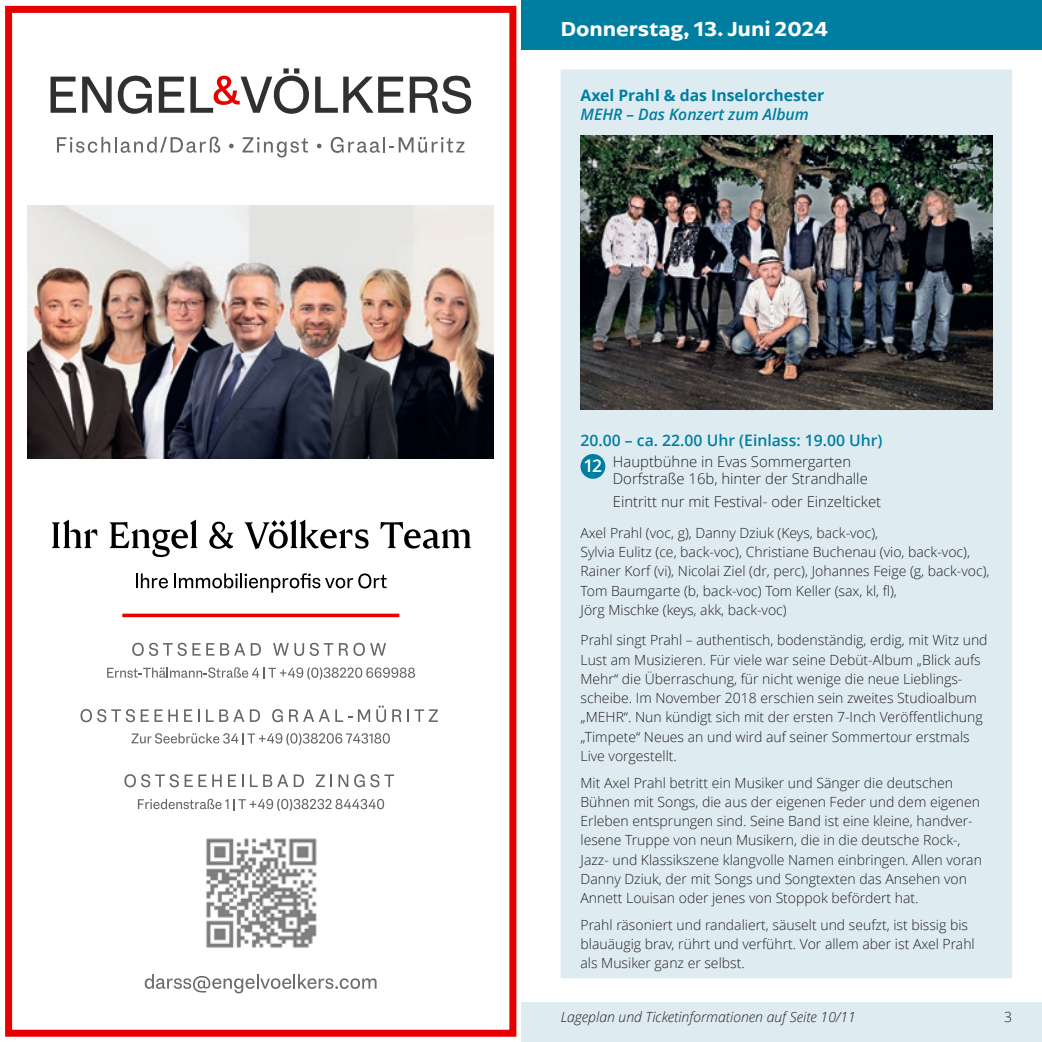
<style>
.page{position:relative;width:1042px;height:1042px;background:#fff}
.page>*{position:absolute;margin:0;border:0;box-sizing:border-box;transform-origin:0 0}
.Jazz24_Datum{font:600 21px "Arpona Sans";color:#fff}
.t1{font:600 17.5px "Open Sans";color:#fff}
.Jazz23_Tabelle_Uhrzeit{font:600 15.75px "Open Sans";color:#007ea1}
.Jazz23_Tabelle_Konzert{font:700 15.75px "Open Sans";color:#007ea1}
.Jazz23_Tabelle_Konzertmotto{font:italic 600 15.75px "Open Sans";color:#007ea1}
.Jazz24_Tabelle_Ort{font:300 14.88px "Open Sans";color:#231f20}
.Jazz24_Tabelle_Text{font:300 14px/19.2px "Open Sans";color:#231f20}
.Jazz23_Tabelle_Musiker{font:300 14px/19.2px "Open Sans";color:#231f20}
.Jazz24_Info_Seitenfuß{font:italic 300 14px "Open Sans";color:#231f20}
.Seitenzahl{font:300 14px "Open Sans";color:#231f20}
</style>
<div class="page">
<div style="left:561px;top:69px;width:451px;height:909px;background:#deebf1"></div>
<img style="left:580px;top:135px;width:412px;height:274px">
<div style="left:580px;top:454px;width:25px;height:25px;background:#007ea1;border-radius:50%"></div>
<div style="left:521px;top:1002px;width:521px;height:40px;background:#deebf1"></div>
<div style="left:5px;top:6px;width:511px;height:1030px;border:7px solid #e60000"></div>
<svg style="left:51px;top:68px;width:420px;height:46px"></svg>
<svg style="left:57px;top:137px;width:163px;height:16px"></svg>
<svg style="left:229px;top:144px;width:5px;height:4px"></svg>
<svg style="left:242px;top:137px;width:66px;height:21px"></svg>
<svg style="left:317px;top:144px;width:4px;height:4px"></svg>
<svg style="left:331px;top:137px;width:133px;height:16px"></svg>
<svg style="left:52px;top:519px;width:45px;height:29px"></svg>
<svg style="left:109px;top:520px;width:89px;height:37px"></svg>
<svg style="left:209px;top:521px;width:24px;height:28px"></svg>
<svg style="left:244px;top:520px;width:124px;height:29px"></svg>
<svg style="left:380px;top:522px;width:91px;height:26px"></svg>
<hr style="left:122px;top:614px;width:277px;height:3px;background:#e60000">
<svg style="left:136px;top:573px;width:32px;height:15px"></svg>
<svg style="left:174px;top:573px;width:213px;height:19px"></svg>
<svg style="left:138px;top:799px;width:246px;height:12px"></svg>
<svg style="left:132px;top:643px;width:82px;height:13px"></svg>
<svg style="left:220px;top:643px;width:25px;height:12px"></svg>
<svg style="left:251px;top:643px;width:10px;height:12px"></svg>
<svg style="left:273px;top:643px;width:31px;height:13px"></svg>
<svg style="left:310px;top:643px;width:23px;height:13px"></svg>
<svg style="left:339px;top:643px;width:47px;height:13px"></svg>
<svg style="left:107px;top:667px;width:308px;height:12px"></svg>
<svg style="left:81px;top:709px;width:54px;height:13px"></svg>
<svg style="left:141px;top:709px;width:8px;height:13px"></svg>
<svg style="left:155px;top:709px;width:23px;height:13px"></svg>
<svg style="left:184px;top:709px;width:8px;height:13px"></svg>
<svg style="left:198px;top:709px;width:2px;height:13px"></svg>
<svg style="left:206px;top:709px;width:38px;height:13px"></svg>
<svg style="left:250px;top:709px;width:10px;height:13px"></svg>
<svg style="left:272px;top:709px;width:11px;height:13px"></svg>
<svg style="left:289px;top:709px;width:63px;height:13px"></svg>
<svg style="left:358px;top:709px;width:12px;height:13px"></svg>
<svg style="left:376px;top:705px;width:10px;height:17px"></svg>
<svg style="left:392px;top:709px;width:9px;height:13px"></svg>
<svg style="left:407px;top:709px;width:31px;height:13px"></svg>
<svg style="left:132px;top:733px;width:258px;height:12px"></svg>
<svg style="left:124px;top:774px;width:55px;height:13px"></svg>
<svg style="left:185px;top:774px;width:37px;height:13px"></svg>
<svg style="left:228px;top:774px;width:8px;height:13px"></svg>
<svg style="left:242px;top:774px;width:2px;height:13px"></svg>
<svg style="left:250px;top:774px;width:38px;height:13px"></svg>
<svg style="left:294px;top:774px;width:10px;height:13px"></svg>
<svg style="left:316px;top:774px;width:16px;height:13px"></svg>
<svg style="left:338px;top:774px;width:10px;height:13px"></svg>
<svg style="left:354px;top:774px;width:40px;height:13px"></svg>
<svg style="left:145px;top:974px;width:231px;height:19px"></svg>
<img style="left:206px;top:838px;width:111px;height:110px">
<img style="left:27px;top:206px;width:467px;height:253px">
<div style="left:521px;top:0;width:521px;height:50px;background:#007ea1"></div>
<p class="Jazz24_Datum" style="left:561px;top:14px;width:269px">Donnerstag, 13. Juni 2024</p>
<p class="Jazz23_Tabelle_Konzert" style="left:580px;top:85px;width:245px">Axel Prahl &amp; das Inselorchester</p>
<p class="Jazz23_Tabelle_Konzertmotto" style="left:580px;top:104px;width:230px">MEHR – Das Konzert zum Album</p>
<p class="Jazz23_Tabelle_Uhrzeit" style="left:580px;top:430px;width:304px">20.00 – ca. 22.00 Uhr (Einlass: 19.00 Uhr)</p>
<p class="t1" style="left:583px;top:454px;width:20px">12</p>
<p class="Jazz24_Tabelle_Ort" style="left:613px;top:451px;width:240px">Hauptbühne in Evas Sommergarten</p>
<p class="Jazz24_Tabelle_Ort" style="left:613px;top:469px;width:256px">Dorfstraße 16b, hinter der Strandhalle</p>
<p class="Jazz24_Tabelle_Ort" style="left:613px;top:492px;width:270px">Eintritt nur mit Festival- oder Einzelticket</p>
<p class="Jazz23_Tabelle_Musiker" style="left:580px;top:523px;width:410px">Axel Prahl (voc, g), Danny Dziuk (Keys, back-voc),<br>Sylvia Eulitz (ce, back-voc), Christiane Buchenau (vio, back-voc), Rainer Korf (vi), Nicolai Ziel (dr, perc), Johannes Feige (g, back-voc), Tom Baumgarte (b, back-voc) Tom Keller (sax, kl, fl),<br>Jörg Mischke (keys, akk, back-voc)</p>
<p class="Jazz24_Tabelle_Text" style="left:580px;top:630px;width:409px">Prahl singt Prahl – authentisch, bodenständig, erdig, mit Witz und Lust am Musizieren. Für viele war seine Debüt-Album „Blick aufs Mehr“ die Überraschung, für nicht wenige die neue Lieblings&shy;scheibe. Im November 2018 erschien sein zweites Studioalbum „MEHR“. Nun kündigt sich mit der ersten 7-Inch Veröffentlichung „Timpete“ Neues an und wird auf seiner Sommertour erstmals Live vorgestellt.</p>
<p class="Jazz24_Tabelle_Text" style="left:580px;top:772px;width:403px">Mit Axel Prahl betritt ein Musiker und Sänger die deutschen Bühnen mit Songs, die aus der eigenen Feder und dem eigenen Erleben entsprungen sind. Seine Band ist eine kleine, handver&shy;lesene Truppe von neun Musikern, die in die deutsche Rock-, Jazz- und Klassikszene klangvolle Namen einbringen. Allen voran Danny Dziuk, der mit Songs und Songtexten das Ansehen von Annett Louisan oder jenes von Stoppok befördert hat.</p>
<p class="Jazz24_Tabelle_Text" style="left:580px;top:915px;width:396px">Prahl räsoniert und randaliert, säuselt und seufzt, ist bissig bis blauäugig brav, rührt und verführt. Vor allem aber ist Axel Prahl als Musiker ganz er selbst.</p>
<p class="Jazz24_Info_Seitenfuß" style="left:561px;top:1007px;width:297px">Lageplan und Ticketinformationen auf Seite 10/11</p>
<p class="Seitenzahl" style="left:1004px;top:1007px;width:9px">3</p>
</div>
